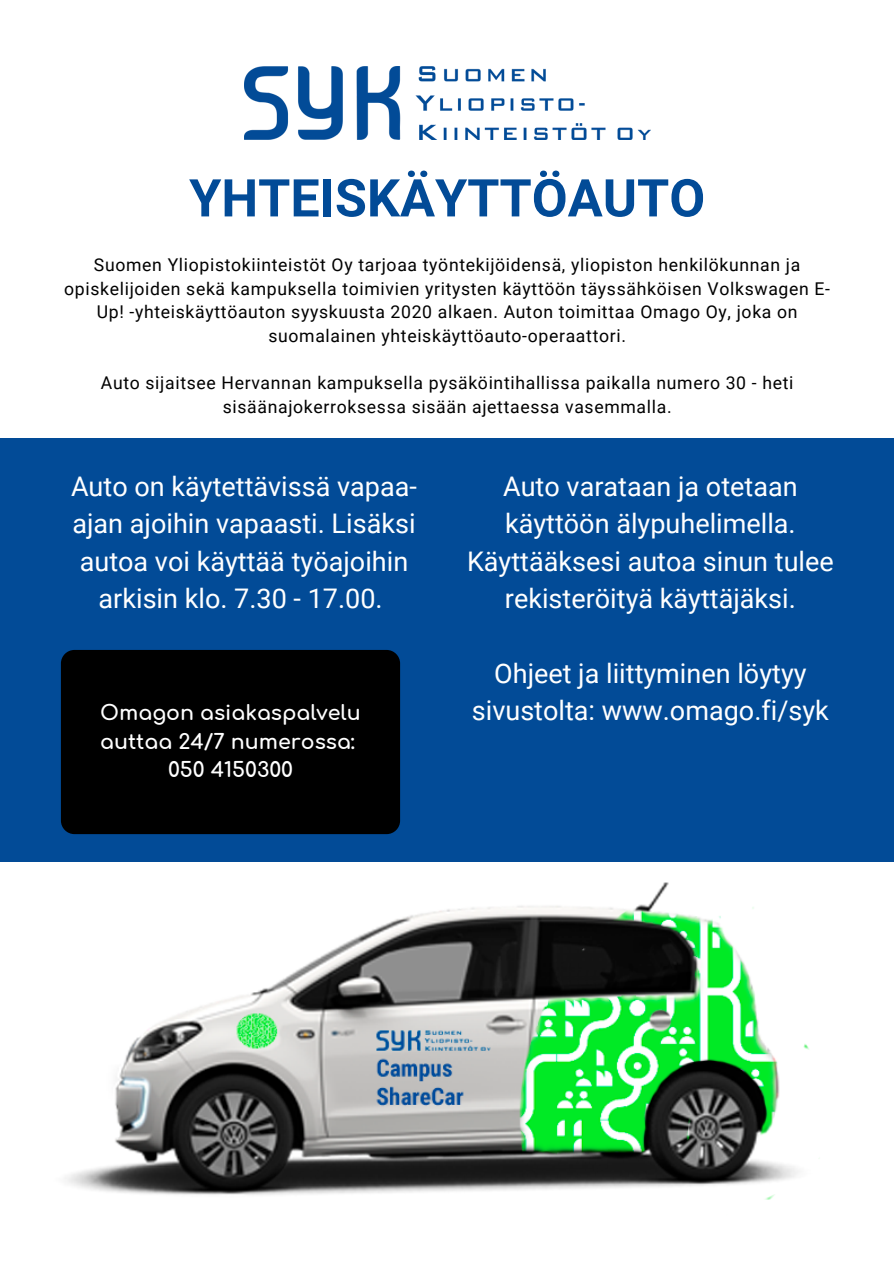
<style>
.page{position:relative;width:894px;height:1264px;background:#fff}
.page>*{position:absolute;margin:0;border:0;box-sizing:border-box;transform-origin:0 0}
.t1{font:700 52.05px "Roboto";color:#024b97}
.t2{font:27px/37.5px "Roboto";color:#fff;text-align:center}
.t3{font:700 20.55px/28.5px "Comfortaa";color:#fff;text-align:center}
.t4{font:17.55px/23.7px "Roboto";letter-spacing:.04em;color:#000;text-align:center}
</style>
<div class="page">
<div style="left:0;top:438px;width:893px;height:424px;background:#024b97"></div>
<div style="left:61px;top:650px;width:339px;height:184px;background:#000;border-radius:13px"></div>
<img style="left:244px;top:66px;width:406px;height:74px">
<img style="left:60px;top:799px;width:760px;height:401px">
<h1 class="t1" style="left:189px;top:168px;width:517px">YHTEISKÄYTTÖAUTO</h1>
<p class="t4" style="left:64px;top:253px;width:767px">Suomen Yliopistokiinteistöt Oy tarjoaa työntekijöidensä, yliopiston henkilökunnan ja opiskelijoiden sekä kampuksella toimivien yritysten käyttöön täyssähköisen Volkswagen E-Up! -yhteiskäyttöauton syyskuusta 2020 alkaen. Auton toimittaa Omago Oy, joka on suomalainen yhteiskäyttöauto-operaattori.</p>
<p class="t4" style="left:101px;top:371px;width:694px">Auto sijaitsee Hervannan kampuksella pysäköintihallissa paikalla numero 30 - heti sisäänajokerroksessa sisään ajettaessa vasemmalla.</p>
<h2 class="t2" style="left:71px;top:467px;width:347px">Auto on käytettävissä vapaa&shy;ajan ajoihin vapaasti. Lisäksi autoa voi käyttää työajoihin arkisin klo. 7.30 - 17.00.</h2>
<p class="t3" style="left:100px;top:699px;width:262px">Omagon asiakaspalvelu auttaa 24/7 numerossa:<br>050 4150300</p>
<h2 class="t2" style="left:467px;top:467px;width:368px">Auto varataan ja otetaan käyttöön älypuhelimella.<br>Käyttääksesi autoa sinun tulee rekisteröityä käyttäjäksi.</h2>
<h2 class="t2" style="left:471px;top:655px;width:358px">Ohjeet ja liittyminen löytyy sivustolta: www.omago.fi/syk</h2>
</div>
